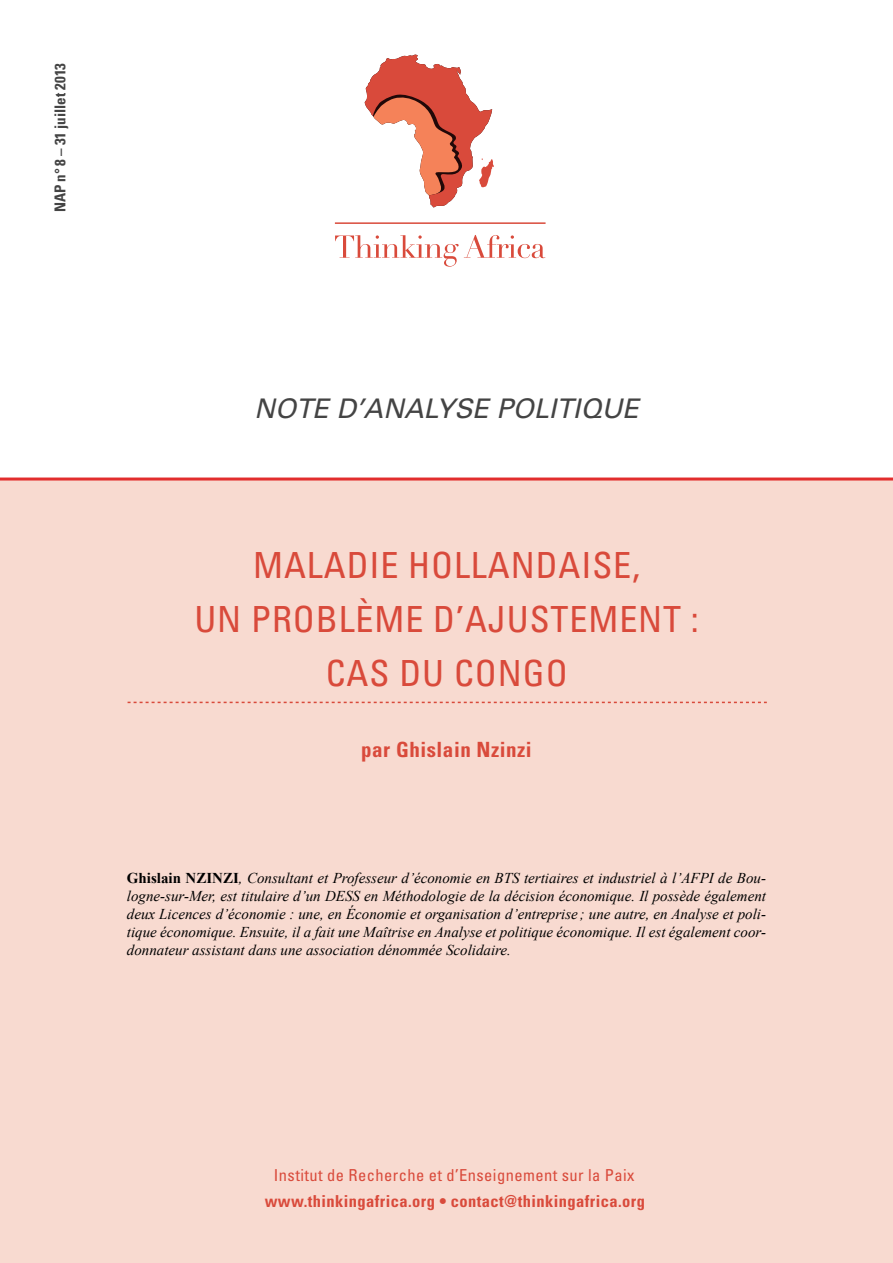
<style>
.page{position:relative;width:893px;height:1263px;background:#fff}
.page>*{position:absolute;margin:0;border:0;box-sizing:border-box;transform-origin:0 0}
.t1{font:condensed 36px/54px "Univers";letter-spacing:.025em;color:#d94a3b;text-align:center}
.t2{font:italic 27px "Univers";color:#444}
.t3{font:700 condensed 21px "Univers";letter-spacing:.025em;color:#d94a3b}
.t4{font:700 condensed 16.5px "Univers";letter-spacing:.025em;color:#d94a3b}
.t5{font:condensed 16.5px "Univers";letter-spacing:.025em;color:#d94a3b}
.t6{font:italic 15px/18px "Times New Roman";color:#000;text-align:justify}
.t7{font:700 condensed 15px "Univers";color:#444}
.s1{font-weight:700;font-style:normal}
</style>
<div class="page">
<div style="left:0;top:480px;width:893px;height:783px;background:#f8dad0"></div>
<hr style="left:0;top:477px;width:893px;height:3px;background:#e22d2d">
<svg style="left:335px;top:235px;width:210px;height:32px"></svg>
<hr style="left:335px;top:222px;width:211px;height:2px;background:#d94a3b">
<svg style="left:365px;top:55px;width:129px;height:153px"></svg>
<svg style="left:128px;top:702px;width:639px;height:1px"></svg>
<p class="t7" style="left:51px;top:212px;width:151px;rotate:-90deg">NAP n° 8 – 31 juillet 2013</p>
<h2 class="t2" style="left:254px;top:392px;width:386px">NOTE D’ANALYSE POLITIQUE</h2>
<h1 class="t1" style="left:194px;top:537px;width:506px">MALADIE HOLLANDAISE,<br>UN PROBLÈM E D’AJUSTEM ENT :<br>CAS DU CONGO</h1>
<h3 class="t3" style="left:361px;top:736px;width:172px">par Ghislain Nzinzi</h3>
<p class="t6" style="left:127px;top:868px;width:641px"><span class="s1">Ghislain NZINZI</span>, Consultant et Professeur d’économie en BTS tertiaires et industriel à l’AFPI de Bou&shy;logne-sur-Mer, est titulaire d’un DESS en Méthodologie de la décision économique. Il possède également deux Licences d’économie : une, en Économie et organisation d’entreprise ; une autre, en Analyse et poli&shy;tique économique. Ensuite, il a fait une Maîtrise en Analyse et politique économique. Il est également coor&shy;donnateur assistant dans une association dénommée Scolidaire.</p>
<p class="t5" style="left:274px;top:1164px;width:362px">I NSTITUT DE RECHERCHE ET D’ENSEIGNEMENT SUR LA PAIX</p>
<p class="t4" style="left:265px;top:1191px;width:382px">www.thinkingafrica.org • contact@thinkingafrica.org</p>
</div>
